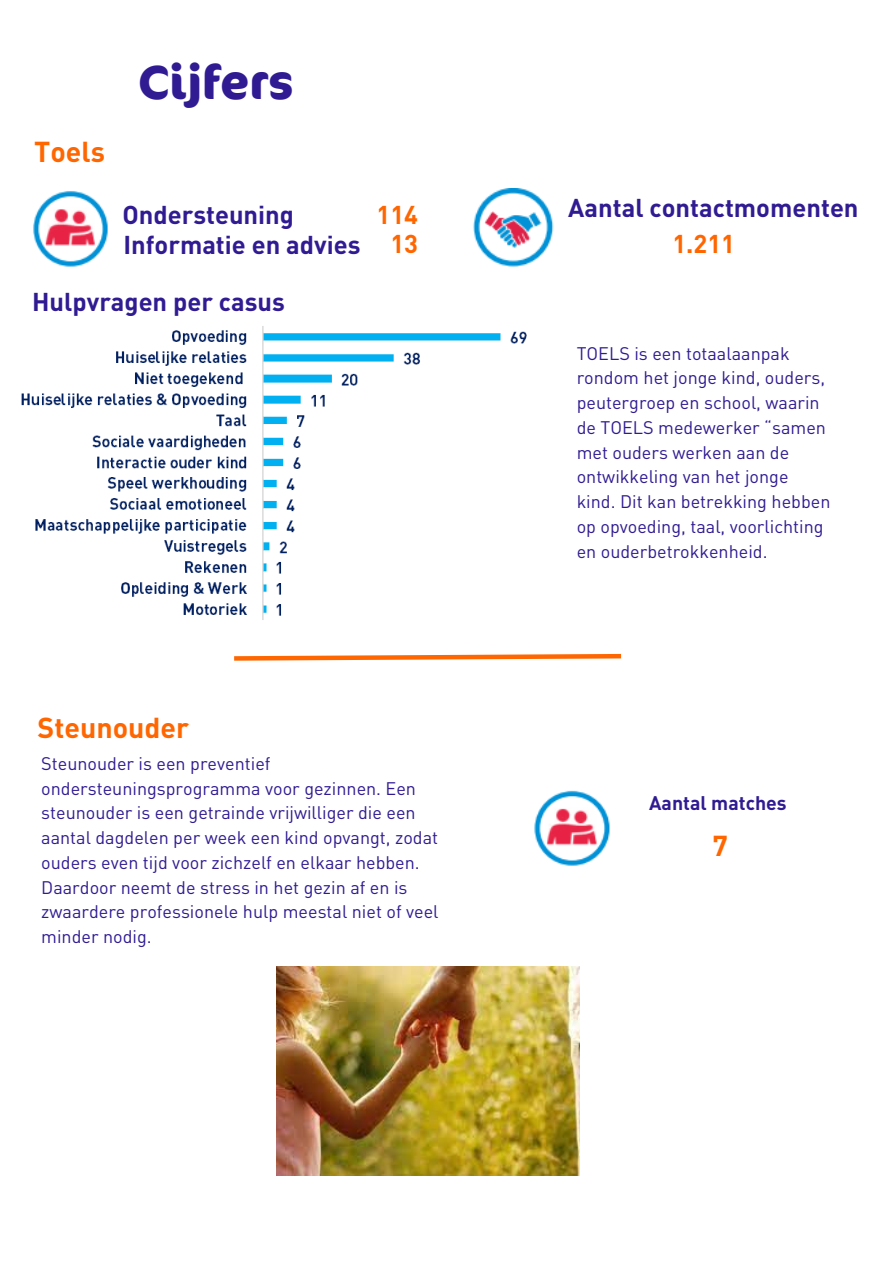
<style>
.page{position:relative;width:893px;height:1264px;background:#fff}
.page>*{position:absolute;margin:0;border:0;box-sizing:border-box;transform-origin:0 0}
.t1{font:700 47.55px "Cocon OT";color:#311b92}
.t2{font:700 28.5px "DINOT";color:#f60}
.t3{font:700 25.5px/29.7px "DINOT";color:#311b92}
.t4{font:700 25.5px/28.5px "DINOT";color:#f60;text-align:center}
.t5{font:700 19.5px "DINOT";color:#311b92}
.t6{font:18px/24.8px "DINOT";color:#311b92}
</style>
<div class="page">
<img style="left:21px;top:326px;width:506px;height:294px">
<img style="left:33px;top:191px;width:75px;height:76px">
<img style="left:473px;top:188px;width:81px;height:79px">
<svg style="left:234px;top:653px;width:388px;height:8px"></svg>
<img style="left:276px;top:966px;width:303px;height:209px">
<img style="left:534px;top:790px;width:76px;height:76px">
<h2 class="t2" style="left:34px;top:132px;width:72px">Toels</h2>
<h1 class="t1" style="left:138px;top:48px;width:157px">Cijfers</h1>
<h3 class="t3" style="left:122px;top:199px;width:239px">Ondersteuning<br>Informatie en advies</h3>
<h3 class="t4" style="left:376px;top:200px;width:43px">114<br>13</h3>
<h3 class="t3" style="left:32px;top:286px;width:254px">Hulpvragen per casus</h3>
<h2 class="t2" style="left:38px;top:708px;width:153px">Steunouder</h2>
<p class="t6" style="left:41px;top:750px;width:399px">Steunouder is een preventief ondersteuningsprogramma voor gezinnen. Een steunouder is een getrainde vrijwilliger die een aantal dagdelen per week een kind opvangt, zodat ouders even tijd voor zichzelf en elkaar hebben.<br>Daardoor neemt de stress in het gezin af en is zwaardere professionele hulp meestal niet of veel minder nodig.</p>
<h3 class="t3" style="left:568px;top:192px;width:292px">Aantal contactmomenten</h3>
<h3 class="t4" style="left:672px;top:228px;width:64px">1.211</h3>
<p class="t6" style="left:576px;top:340px;width:255px">TOELS is een totaalaanpak rondom het jonge kind, ouders, peutergroep en school, waarin de TOELS medewerker “samen met ouders werken aan de ontwikkeling van het jonge kind. Dit kan betrekking hebben op opvoeding, taal, voorlichting en ouderbetrokkenheid.</p>
<p class="t5" style="left:649px;top:789px;width:139px">Aantal matches</p>
<h2 class="t2" style="left:712px;top:826px;width:17px">7</h2>
</div>
